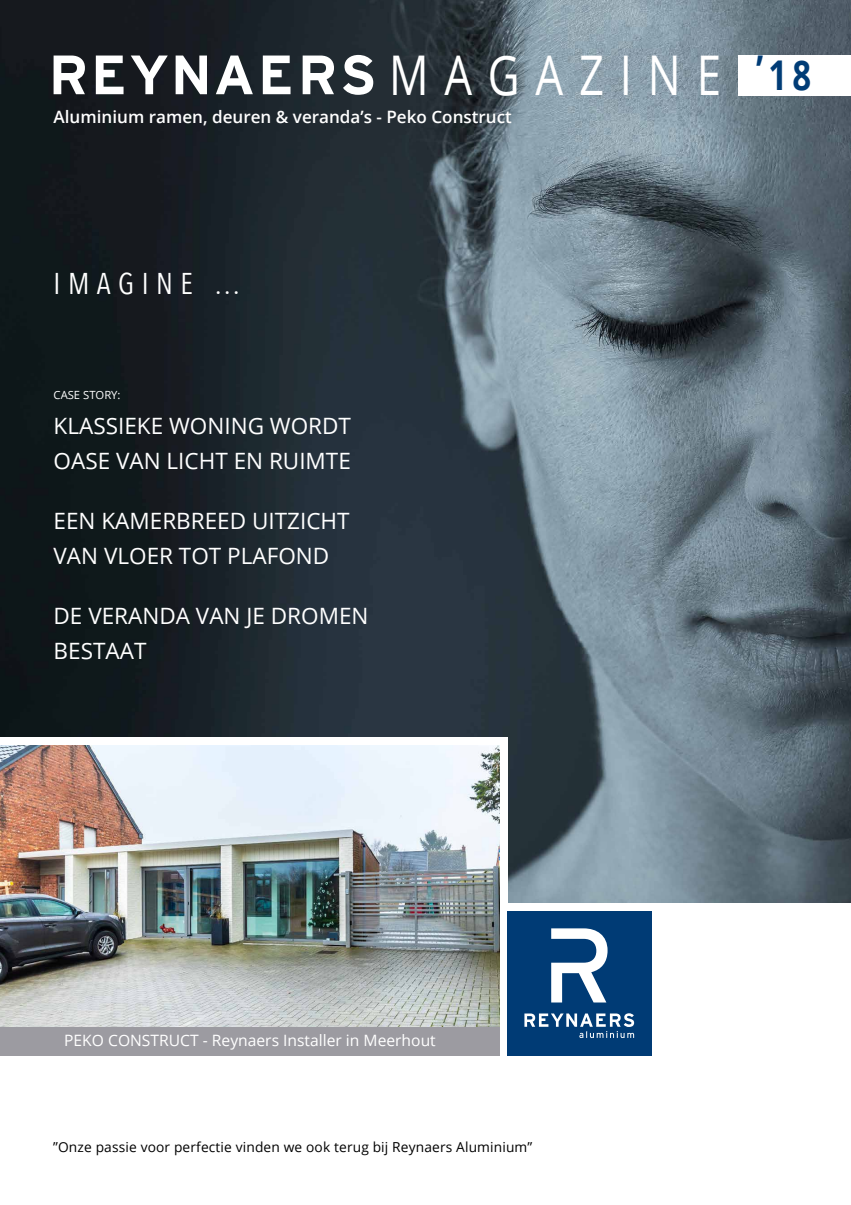
<style>
.page{position:relative;width:851px;height:1205px;background:#fff}
.page>*{position:absolute;margin:0;border:0;box-sizing:border-box;transform-origin:0 0}
.t1{font:54.75px "Open Sans";letter-spacing:.36em;color:#fff;scale:.8 1}
.t2{font:30px "Avenir Next Condensed";letter-spacing:.25em;color:#fff}
.t3{font:22.5px/35px "Open Sans";color:#fff}
.t4{font:600 17px "Open Sans";color:#fff}
.t5{font:15.62px "Open Sans";color:#fff}
.t6{font:13.75px "Open Sans";letter-spacing:.01em;color:#000}
.t7{font:11.25px "Open Sans";color:#fff}
.s1{font-weight:700;font-size:41px;color:#003c76}
</style>
<div class="page">
<img style="left:0;top:0;width:850px;height:903px">
<div style="left:0;top:737px;width:507px;height:308px;background:#fff"></div>
<img style="left:0;top:745px;width:500px;height:282px">
<div style="left:0;top:1027px;width:500px;height:28px;background:#9c9ba1"></div>
<div style="left:507px;top:911px;width:144px;height:144px;background:#003b75"></div>
<svg style="left:551px;top:928px;width:56px;height:74px"></svg>
<svg style="left:524px;top:1013px;width:110px;height:25px"></svg>
<div style="left:738px;top:55px;width:112px;height:41px;background:#fff"></div>
<svg style="left:54px;top:56px;width:31px;height:38px"></svg>
<svg style="left:96px;top:56px;width:27px;height:38px"></svg>
<svg style="left:131px;top:56px;width:37px;height:38px"></svg>
<svg style="left:176px;top:56px;width:31px;height:38px"></svg>
<svg style="left:216px;top:56px;width:37px;height:38px"></svg>
<svg style="left:263px;top:56px;width:27px;height:38px"></svg>
<svg style="left:302px;top:56px;width:32px;height:38px"></svg>
<svg style="left:343px;top:55px;width:30px;height:40px"></svg>
<p class="t1" style="left:389px;top:37px;width:529px">MAGAZINE <sup>’</sup><span class="s1">18</span></p>
<p class="t4" style="left:54px;top:105px;width:460px">Aluminium ramen, deuren &amp; veranda’s - Peko Construct</p>
<p class="t2" style="left:54px;top:258px;width:189px">IMAGINE …</p>
<p class="t7" style="left:54px;top:387px;width:68px">CASE STORY:</p>
<p class="t3" style="left:54px;top:407px;width:299px">KLASSIEKE WONING WORDT</p>
<p class="t3" style="left:54px;top:442px;width:299px">OASE VAN LICHT EN RUIMTE</p>
<p class="t3" style="left:54px;top:502px;width:297px">EEN KAMERBREED UITZICHT</p>
<p class="t3" style="left:54px;top:537px;width:277px">VAN VLOER TOT PLAFOND</p>
<p class="t3" style="left:54px;top:597px;width:316px">DE VERANDA VAN JE DROMEN<br>BESTAAT</p>
<p class="t5" style="left:64px;top:1030px;width:373px">PEKO CONSTRUCT - Reynaers Installer in Meerhout</p>
<p class="t6" style="left:53px;top:1137px;width:480px">”Onze passie voor perfectie vinden we ook terug bij Reynaers Aluminium”</p>
</div>
